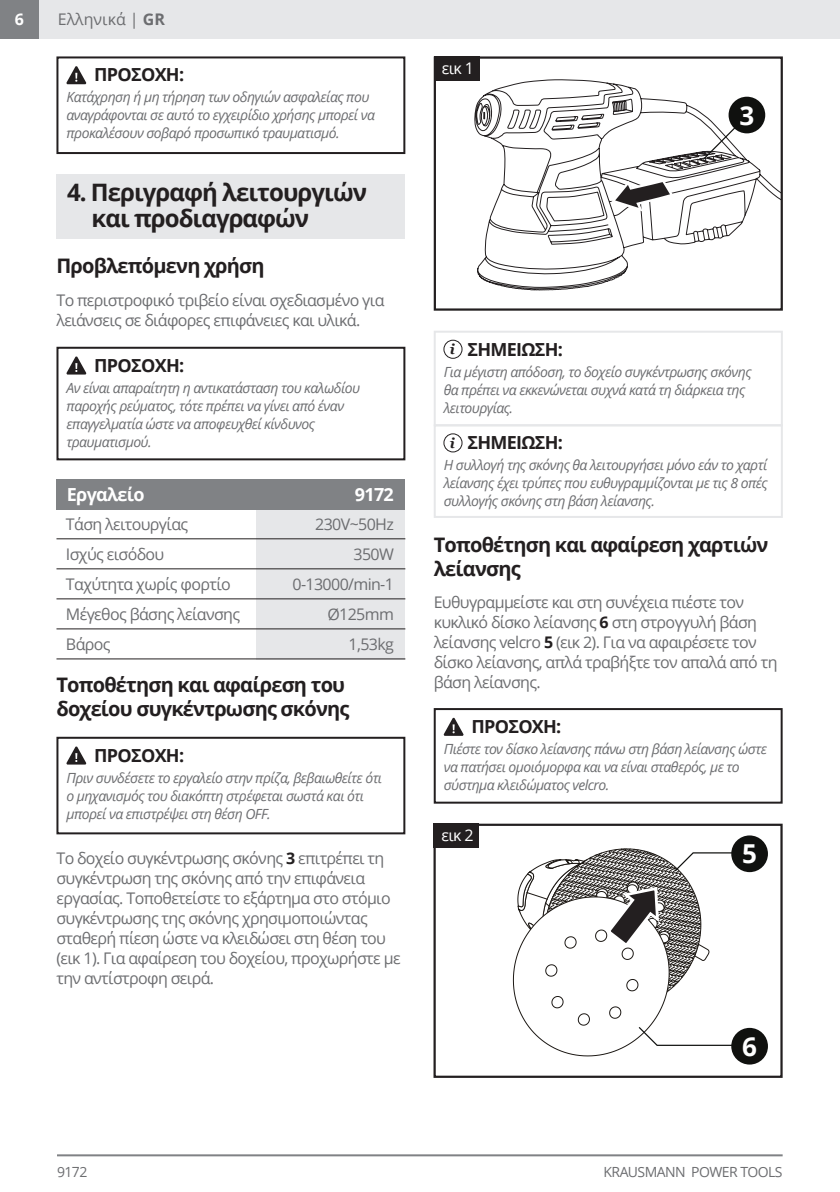
<style>
.page{position:relative;width:840px;height:1192px;background:#fff}
.page>*{position:absolute;margin:0;border:0;box-sizing:border-box;transform-origin:0 0}
.t1{font:700 26px "Open Sans";color:#fff}
.t2{font:700 24px "Open Sans";letter-spacing:-.04em;color:#231f20}
.t3{font:700 20px/24px "Open Sans";letter-spacing:-.04em;color:#231f20}
.t4{font:700 18px "Open Sans";letter-spacing:-.04em;color:#231f20}
.t5{font:700 18px "Open Sans";letter-spacing:-.04em;color:#fff}
.t6{font:16px/20px "Open Sans";letter-spacing:-.04em;color:#6c6d70}
.t7{font:16px "Open Sans";color:#6c6d70}
.t8{font:16px "Open Sans";letter-spacing:-.04em;color:#fff}
.t9{font:700 16px "Open Sans";color:#fff}
.t10{font:italic 700 14.2px "Georgia";color:#231f20}
.t11{font:italic 14px/18px "Open Sans";letter-spacing:-.04em;color:#6c6d70}
.t12{font:14px "Open Sans";letter-spacing:-.04em;color:#6c6d70}
.s1{font-weight:700}
.s2{font-weight:700;color:#231f20}
</style>
<div class="page">
<div style="left:0;top:0;width:39px;height:39px;background:#808285"></div>
<hr style="left:57px;top:1153px;width:725px;height:2px;background:#808285">
<svg style="left:474px;top:79px;width:305px;height:212px"></svg>
<div style="left:433px;top:56px;width:349px;height:254px;border:2px solid #231f20"></div>
<svg style="left:701px;top:112px;width:49px;height:49px"></svg>
<div style="left:728px;top:97px;width:37px;height:36px;background:#10110f;border-radius:50%"></div>
<svg style="left:611px;top:179px;width:62px;height:32px"></svg>
<div style="left:433px;top:823px;width:349px;height:254px;border:2px solid #231f20"></div>
<div style="left:731px;top:1027px;width:36px;height:37px;background:#10110f;border-radius:50%"></div>
<svg style="left:512px;top:848px;width:244px;height:208px"></svg>
<div style="left:731px;top:835px;width:36px;height:36px;background:#10110f;border-radius:50%"></div>
<div style="left:39px;top:0;width:800px;height:39px;background:#e6e7e9"></div>
<hr style="left:839px;top:0;width:1px;height:39px;background:#e6e7e9">
<div style="left:56px;top:736px;width:349px;height:98px;border:2px solid #231f20"></div>
<div style="left:433px;top:707px;width:349px;height:96px;border:2px solid #231f20"></div>
<svg style="left:66px;top:746px;width:20px;height:18px"></svg>
<svg style="left:443px;top:717px;width:20px;height:18px"></svg>
<div style="left:433px;top:56px;width:46px;height:24px;background:#231f20"></div>
<div style="left:433px;top:823px;width:46px;height:24px;background:#231f20"></div>
<div style="left:56px;top:174px;width:349px;height:64px;background:#e6e7e9"></div>
<div style="left:56px;top:56px;width:349px;height:98px;border:2px solid #231f20"></div>
<svg style="left:66px;top:66px;width:20px;height:18px"></svg>
<div style="left:256px;top:509px;width:149px;height:150px;background:#e6e7e9"></div>
<div style="left:56px;top:479px;width:349px;height:30px;background:#808285"></div>
<hr style="left:56px;top:538px;width:349px;height:1px;background:#231f20">
<hr style="left:56px;top:568px;width:349px;height:1px;background:#231f20">
<hr style="left:56px;top:598px;width:349px;height:1px;background:#231f20">
<hr style="left:56px;top:628px;width:349px;height:1px;background:#231f20">
<hr style="left:56px;top:658px;width:349px;height:1px;background:#231f20">
<div style="left:433px;top:330px;width:349px;height:96px;border:2px solid #e6e7e9"></div>
<div style="left:433px;top:424px;width:349px;height:94px;border:2px solid #e6e7e9"></div>
<div style="left:443px;top:339px;width:19px;height:20px;border:1px solid #231f20;border-radius:50%"></div>
<div style="left:443px;top:433px;width:19px;height:19px;border:1px solid #231f20;border-radius:50%"></div>
<div style="left:56px;top:346px;width:349px;height:114px;border:2px solid #231f20"></div>
<svg style="left:66px;top:356px;width:21px;height:18px"></svg>
<p class="t9" style="left:15px;top:7px;width:11px">6</p>
<p class="t7" style="left:58px;top:8px;width:109px">Ελληνικά | <span class="s1">GR</span></p>
<p class="t4" style="left:94px;top:62px;width:91px">ΠΡΟΣΟΧΗ:</p>
<p class="t11" style="left:66px;top:88px;width:310px">Kατάχρηση ή μη τήρηση των οδηγιών ασφαλείας που αναγράφονται σε αυτό το εγχειρίδιο χρήσης μπορεί να προκαλέσουν σοβαρό προσωπικό τραυματισμό.</p>
<p class="t2" style="left:67px;top:176px;width:301px">4. Περιγραφή λειτουργιών</p>
<p class="t2" style="left:91px;top:202px;width:219px">και προδιαγραφών</p>
<p class="t3" style="left:56px;top:253px;width:209px">Προβλεπόμενη χρήση</p>
<p class="t6" style="left:56px;top:290px;width:329px">Το περιστροφικό τριβείο είναι σχεδιασμένο για λειάνσεις σε διάφορες επιφάνειες και υλικά.</p>
<p class="t4" style="left:94px;top:352px;width:91px">ΠΡΟΣΟΧΗ:</p>
<p class="t11" style="left:66px;top:378px;width:295px">Αν είναι απαραίτητη η αντικατάσταση του καλωδίου παροχής ρεύματος, τότε πρέπει να γίνει από έναν</p>
<p class="t11" style="left:66px;top:414px;width:250px">επαγγελματία ώστε να αποφευχθεί κίνδυνος τραυματισμού.</p>
<p class="t5" style="left:67px;top:481px;width:79px">Εργαλείο</p>
<p class="t5" style="left:355px;top:481px;width:40px">9172</p>
<p class="t6" style="left:66px;top:513px;width:124px">Τάση λειτουργίας</p>
<p class="t6" style="left:66px;top:543px;width:100px">Ισχύς εισόδου</p>
<p class="t6" style="left:66px;top:573px;width:166px">Ταχύτητα χωρίς φορτίο</p>
<p class="t6" style="left:66px;top:603px;width:176px">Μέγεθος βάσης λείανσης</p>
<p class="t6" style="left:66px;top:633px;width:46px">Βάρος</p>
<p class="t6" style="left:315px;top:513px;width:80px">230V~50Hz</p>
<p class="t6" style="left:353px;top:543px;width:42px">350W</p>
<p class="t6" style="left:292px;top:573px;width:103px">0-13000/min-1</p>
<p class="t6" style="left:327px;top:603px;width:68px">Ø125mm</p>
<p class="t6" style="left:348px;top:633px;width:47px">1,53kg</p>
<p class="t3" style="left:56px;top:672px;width:294px">Τοποθέτηση και αφαίρεση του δοχείου συγκέντρωσης σκόνης</p>
<p class="t4" style="left:94px;top:742px;width:91px">ΠΡΟΣΟΧΗ:</p>
<p class="t11" style="left:66px;top:768px;width:317px">Πριν συνδέσετε το εργαλείο στην πρίζα, βεβαιωθείτε ότι ο μηχανισμός του διακόπτη στρέφεται σωστά και ότι μπορεί να επιστρέψει στη θέση OFF.</p>
<p class="t6" style="left:56px;top:847px;width:345px">Το δοχείο συγκέντρωσης σκόνης <span class="s2">3</span> επιτρέπει τη συγκέντρωση της σκόνης από την επιφάνεια εργασίας. Τοποθετείστε το εξάρτημα στο στόμιο συγκέντρωσης της σκόνης χρησιμοποιώντας σταθερή πίεση ώστε να κλειδώσει στη θέση του (εικ 1). Για αφαίρεση του δοχείου, προχωρήστε με την αντίστροφη σειρά.</p>
<p class="t8" style="left:441px;top:57px;width:34px">εικ 1</p>
<h1 class="t1" style="left:739px;top:97px;width:16px">3</h1>
<p class="t4" style="left:467px;top:336px;width:97px">ΣΗΜΕΙΩΣΗ:</p>
<p class="t11" style="left:443px;top:362px;width:309px">Για μέγιστη απόδοση, το δοχείο συγκέντρωσης σκόνης θα πρέπει να εκκενώνεται συχνά κατά τη διάρκεια της λειτουργίας.</p>
<p class="t4" style="left:467px;top:430px;width:97px">ΣΗΜΕΙΩΣΗ:</p>
<p class="t11" style="left:443px;top:455px;width:325px;text-align:justify">Η συλλογή της σκόνης θα λειτουργήσει μόνο εάν το χαρτί λείανσης έχει τρύπες που ευθυγραμμίζονται με τις 8 οπές συλλογής σκόνης στη βάση λείανσης.</p>
<p class="t10" style="left:450px;top:340px;width:7px">i</p>
<p class="t10" style="left:450px;top:434px;width:7px">i</p>
<p class="t3" style="left:433px;top:532px;width:336px">Τοποθέτηση και αφαίρεση χαρτιών λείανσης</p>
<p class="t6" style="left:433px;top:591px;width:345px">Ευθυγραμμείστε και στη συνέχεια πιέστε τον κυκλικό δίσκο λείανσης <span class="s2">6</span> στη στρογγυλή βάση λείανσης velcro <span class="s2">5</span> (εικ 2). Για να αφαιρέσετε τον δίσκο λείανσης, απλά τραβήξτε τον απαλά από τη βάση λείανσης.</p>
<p class="t4" style="left:471px;top:713px;width:91px">ΠΡΟΣΟΧΗ:</p>
<p class="t11" style="left:443px;top:739px;width:325px">Πιέστε τον δίσκο λείανσης πάνω στη βάση λείανσης ώστε να πατήσει ομοιόμορφα και να είναι σταθερός, με το σύστημα κλειδώματος velcro.</p>
<p class="t8" style="left:441px;top:824px;width:34px">εικ 2</p>
<h1 class="t1" style="left:742px;top:835px;width:16px">5</h1>
<h1 class="t1" style="left:742px;top:1027px;width:16px">6</h1>
<p class="t12" style="left:57px;top:1161px;width:32px">9172</p>
<p class="t12" style="left:603px;top:1161px;width:181px">KRAUSMANN POWER TOOLS</p>
</div>
